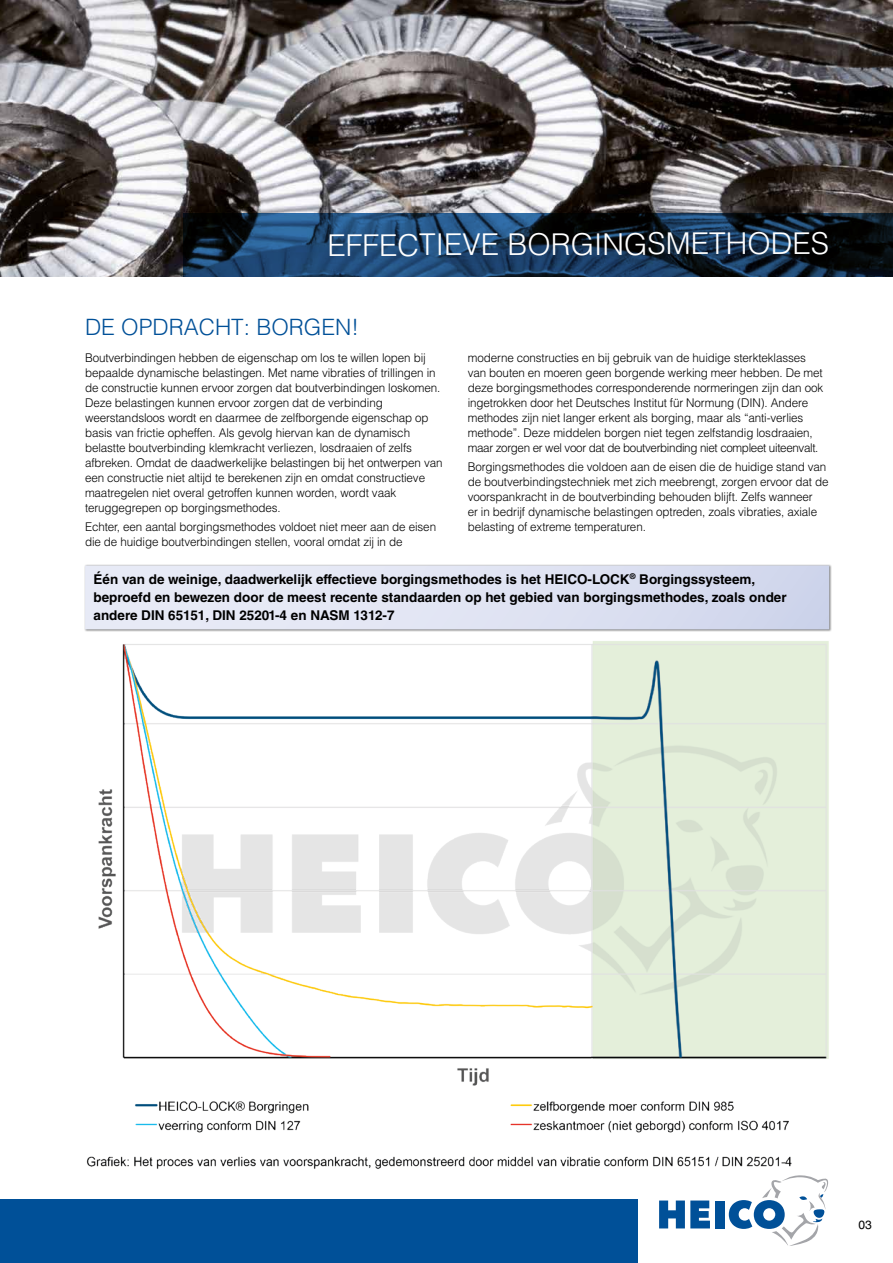
<style>
.page{position:relative;width:893px;height:1263px;background:#fff}
.page>*{position:absolute;margin:0;border:0;box-sizing:border-box;transform-origin:0 0}
.t1{font:300 30px "Helvetica LT Std";letter-spacing:-.005em;color:#fff}
.t2{font:300 22.5px "Helvetica LT Std";color:#005098}
.t3{font:700 13.5px/18px "Helvetica LT Std";color:#000}
.t4{font:300 12px/15px "Helvetica LT Std";letter-spacing:-.01em;color:#000}
.t5{font:12px "Helvetica LT Std";color:#000}
</style>
<div class="page">
<img style="left:86px;top:641px;width:743px;height:528px">
<div style="left:84px;top:564px;width:748px;height:68px;background:#000;opacity:.5"></div>
<svg style="left:85px;top:566px;width:744px;height:63px;background:#dee2f2"></svg>
<img style="left:0;top:0;width:893px;height:276px">
<div style="left:0;top:1199px;width:638px;height:64px;background:#005098"></div>
<svg style="left:184px;top:213px;width:709px;height:63px;background:#16324e"></svg>
<div style="left:715px;top:1200px;width:10px;height:28px;background:#005098"></div>
<svg style="left:659px;top:1200px;width:51px;height:28px"></svg>
<svg style="left:729px;top:1175px;width:99px;height:71px"></svg>
<h1 class="t1" style="left:328px;top:225px;width:503px">EFFECTIEVE BORGINGSMETHODES</h1>
<h2 class="t2" style="left:85px;top:313px;width:275px">DE OPDRACHT: BORGEN!</h2>
<p class="t4" style="left:85px;top:350px;width:359px">Boutverbindingen hebben de eigenschap om los te willen lopen bij bepaalde dynamische belastingen. Met name vibraties of trillingen in de constructie kunnen ervoor zorgen dat boutverbindingen loskomen.<br>Deze belastingen kunnen ervoor zorgen dat de verbinding weerstandsloos wordt en daarmee de zelfborgende eigenschap op basis van frictie opheffen. Als gevolg hiervan kan de dynamisch belastte boutverbinding klemkracht verliezen, losdraaien of zelfs afbreken. Omdat de daadwerkelijke belastingen bij het ontwerpen van een constructie niet altijd te berekenen zijn en omdat constructieve maatregelen niet overal getroffen kunnen worden, wordt vaak teruggegrepen op borgingsmethodes.</p>
<p class="t4" style="left:85px;top:519px;width:353px">Echter, een aantal borgingsmethodes voldoet niet meer aan de eisen die de huidige boutverbindingen stellen, vooral omdat zij in de</p>
<p class="t4" style="left:468px;top:350px;width:357px">moderne constructies en bij gebruik van de huidige sterkteklasses van bouten en moeren geen borgende werking meer hebben. De met deze borgingsmethodes corresponderende normeringen zijn dan ook ingetrokken door het Deutsches Institut für Normung (DIN). Andere methodes zijn niet langer erkent als borging, maar als “anti-verlies methode”. Deze middelen borgen niet tegen zelfstandig losdraaien, maar zorgen er wel voor dat de boutverbinding niet compleet uiteenvalt.</p>
<p class="t4" style="left:468px;top:459px;width:362px">Borgingsmethodes die voldoen aan de eisen die de huidige stand van de boutverbindingstechniek met zich meebrengt, zorgen ervoor dat de voorspankracht in de boutverbinding behouden blijft. Zelfs wanneer<br>er in bedrijf dynamische belastingen optreden, zoals vibraties, axiale belasting of extreme temperaturen.</p>
<p class="t3" style="left:94px;top:570px;width:695px">Één van de weinige, daadwerkelijk effectieve borgingsmethodes is het HEICO-LOCK<sup>®</sup> Borgingssysteem, beproefd en bewezen door de meest recente standaarden op het gebied van borgingsmethodes, zoals onder andere DIN 65151, DIN 25201-4 en NASM 1312-7</p>
<p class="t5" style="left:858px;top:1218px;width:15px">03</p>
</div>
